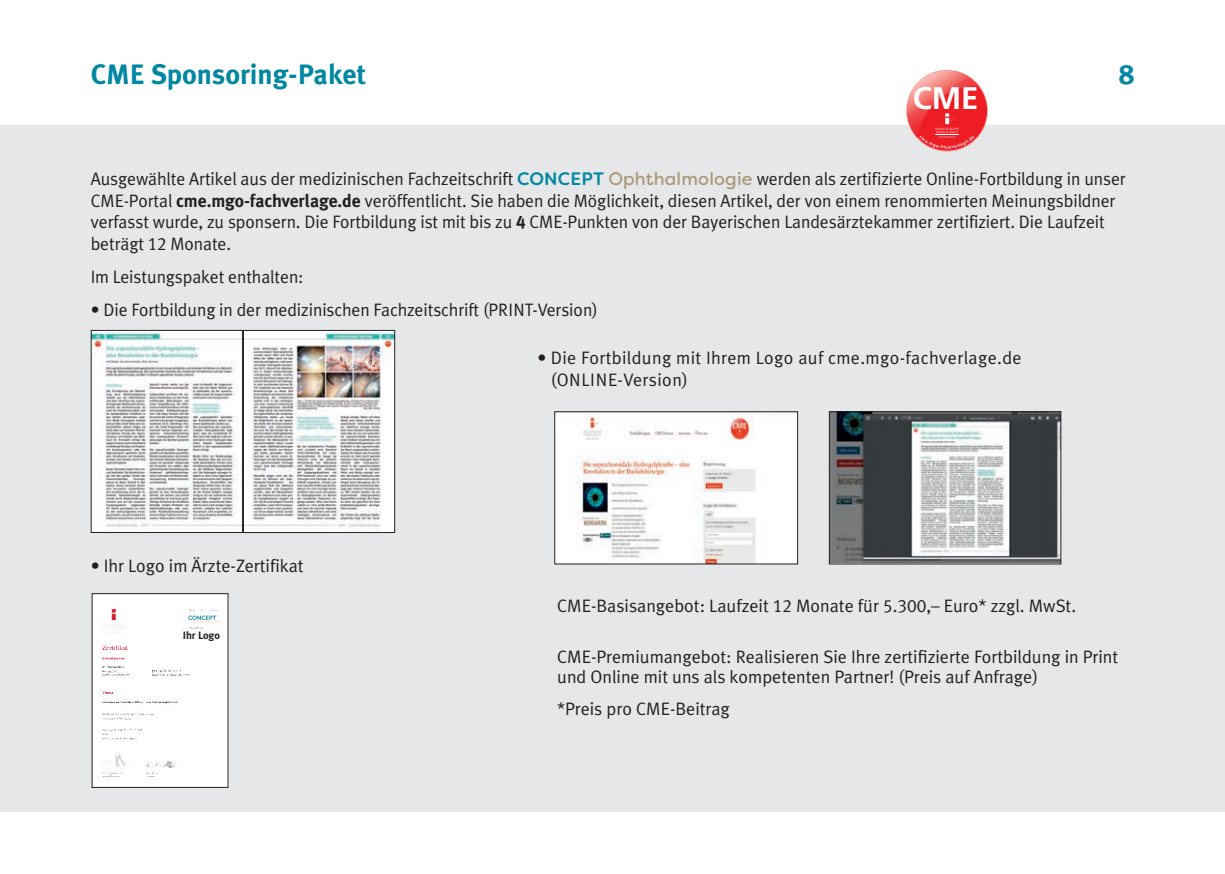
<style>
.page{position:relative;width:1225px;height:874px;background:#fff}
.page>*{position:absolute;margin:0;border:0;box-sizing:border-box;transform-origin:0 0}
.t1{font:700 31.2px "Frutiger LT Std";color:#fff}
.t2{font:700 28px "Meta Plus";color:#0087a2}
.t3{font:28px "Meta Plus Bold Caps";color:#0087a2}
.t4{font:18px/21.6px "Meta Plus Normal";letter-spacing:-.005em;color:#231f20}
.t5{font:18px/21.6px "Meta Plus Normal";letter-spacing:.02em;color:#231f20}
.t6{font:700 10.6px "Meta Plus";color:#231f20}
.s1{font-family:"Filson Soft";font-weight:500;color:#0087a2}
.s2{font-family:"Filson Soft";color:#a99677}
.s3{font-family:"Meta Plus";font-weight:700}
.s4{font-family:"Meta Plus Bold Caps"}
.s5{font-family:"Meta Plus Normal Caps"}
</style>
<div class="page">
<div style="left:0;top:125px;width:1225px;height:686px;background:#e6e7e9"></div>
<img style="left:245px;top:332px;width:148px;height:198px">
<div style="left:243px;top:330px;width:152px;height:202px;border:1px solid #231f20"></div>
<svg style="left:93px;top:332px;width:148px;height:198px"></svg>
<div style="left:91px;top:330px;width:152px;height:202px;border:1px solid #231f20"></div>
<div style="left:94px;top:598px;width:132px;height:187px;background:#fff"></div>
<img style="left:103px;top:609px;width:118px;height:166px">
<div style="left:103px;top:631px;width:115px;height:133px;background:#fff"></div>
<div style="left:183px;top:630px;width:37px;height:12px;background:#fff"></div>
<div style="left:188px;top:611px;width:32px;height:15px;background:#fff"></div>
<svg style="left:188px;top:615px;width:32px;height:7px"></svg>
<img style="left:831px;top:413px;width:228px;height:149px">
<div style="left:829px;top:411px;width:232px;height:153px;border:1px solid #231f20"></div>
<img style="left:556px;top:413px;width:240px;height:149px">
<div style="left:554px;top:411px;width:244px;height:153px;border:1px solid #231f20"></div>
<svg style="left:906px;top:70px;width:81px;height:81px"></svg>
<h2 class="t2" style="left:91px;top:58px;width:277px">CME Sponsoring-Paket</h2>
<h2 class="t3" style="left:1119px;top:58px;width:16px">8</h2>
<h1 class="t1" style="left:912px;top:80px;width:67px">CME</h1>
<p class="t4" style="left:91px;top:168px;width:1036px">Ausgewählte Artikel aus der medizinischen Fachzeitschrift <span class="s1">CONCEPT</span> <span class="s2">Ophthalmologie</span> werden als zertifizierte Online-Fortbildung in unser CME-Portal <span class="s3">cme.mgo-fachverlage.de</span> veröffentlicht. Sie haben die Möglichkeit, diesen Artikel, der von einem renommierten Meinungsbildner verfasst wurde, zu sponsern. Die Fortbildung ist mit bis zu <span class="s4">4</span> CME-Punkten von der Bayerischen Landesärztekammer zertifiziert. Die Laufzeit beträgt <span class="s5">12</span> Monate.</p>
<p class="t4" style="left:91px;top:266px;width:214px">Im Leistungspaket enthalten:</p>
<p class="t4" style="left:91px;top:298px;width:509px">• Die Fortbildung in der medizinischen Fachzeitschrift (PRINT-Version)</p>
<p class="t4" style="left:91px;top:554px;width:214px">• Ihr Logo im Ärzte-Zertifikat</p>
<p class="t6" style="left:183px;top:628px;width:39px">Ihr Logo</p>
<p class="t5" style="left:551px;top:346px;width:472px;text-indent:-13px">• Die Fortbildung mit Ihrem Logo auf cme.mgo-fachverlage.de (ONLINE-Version)</p>
<p class="t4" style="left:557px;top:594px;width:520px">CME-Basisangebot: Laufzeit <span class="s5">12</span> Monate für <span class="s5">5.300</span>,– Euro* zzgl. MwSt.</p>
<p class="t4" style="left:557px;top:646px;width:562px;line-height:20px">CME-Premiumangebot: Realisieren Sie Ihre zertifizierte Fortbildung in Print und Online mit uns als kompetenten Partner! (Preis auf Anfrage)</p>
<p class="t4" style="left:557px;top:697px;width:174px">*Preis pro CME-Beitrag</p>
</div>
